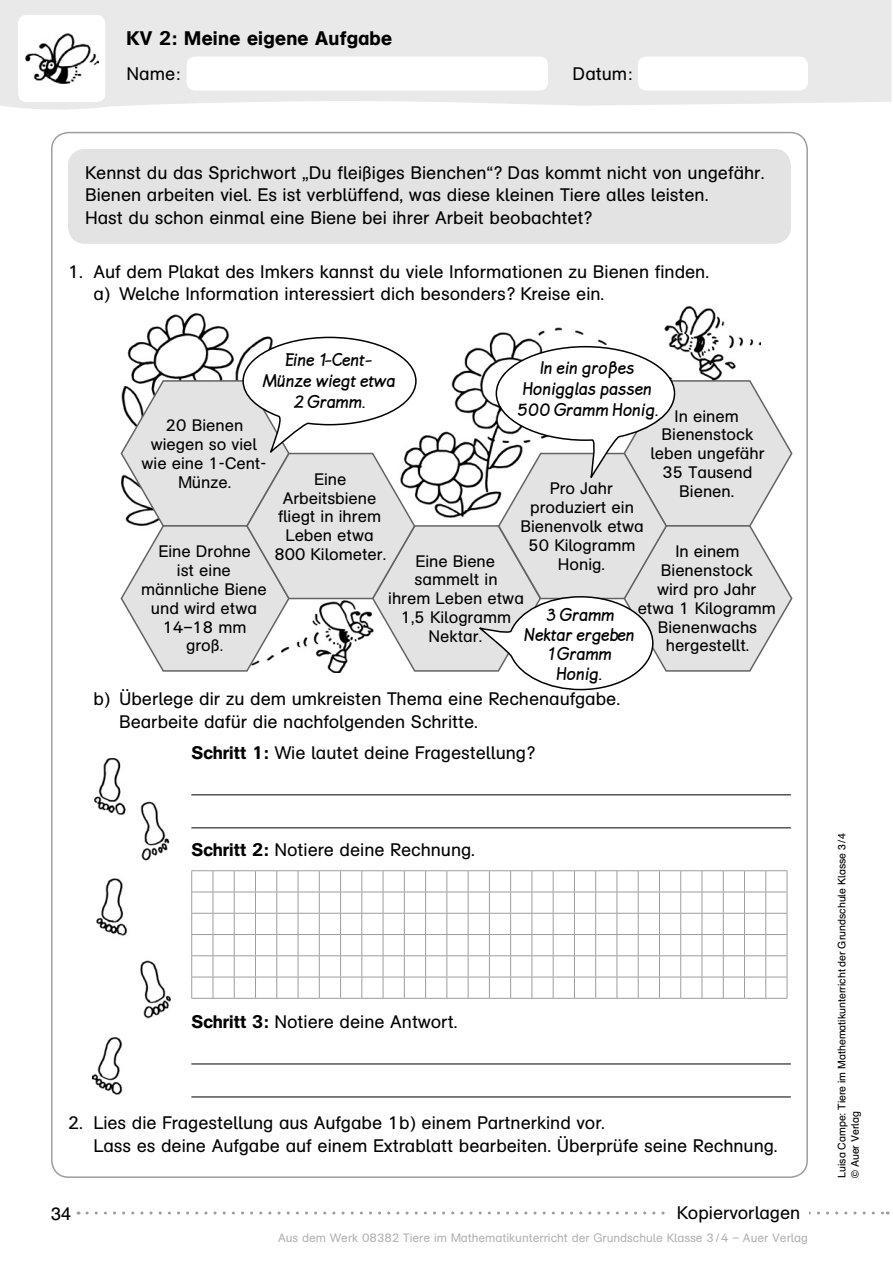
<style>
.page{position:relative;width:893px;height:1263px;background:#fff}
.page>*{position:absolute;margin:0;border:0;box-sizing:border-box;transform-origin:0 0}
.t1{font:700 19.5px/21px "Lemme Script";color:#000;text-align:center}
.t2{font:700 19.5px "GSGBY Mathe 07";letter-spacing:.015em;color:#000}
.t3{font:18px/22.5px "GSGBY Mathe 07";color:#000}
.t4{font:18px "Auer Schulbuch";color:#000}
.t5{font:16.5px/18.9px "GSGBY Mathe 07";color:#000;text-align:center}
.t6{font:12px "GSGBY Mathe 07";color:#b3b2b2}
.t7{font:10.5px/13.5px "Auer Schulbuch";color:#000}
.s1{font-weight:700}
</style>
<div class="page">
<svg style="left:0;top:0;width:891px;height:110px;fill:#e9e9e9"></svg>
<svg style="left:87px;top:1211px;width:801px;height:3px"></svg>
<div style="left:668px;top:1206px;width:141px;height:13px;background:#fff"></div>
<div style="left:18px;top:15px;width:87px;height:87px;background:#fff;border-radius:9px"></div>
<img style="left:25px;top:33px;width:73px;height:51px">
<hr style="left:191px;top:794px;width:600px;height:1px;background:#000">
<hr style="left:191px;top:827px;width:600px;height:1px;background:#000">
<hr style="left:191px;top:1063px;width:600px;height:1px;background:#000">
<hr style="left:191px;top:1096px;width:600px;height:1px;background:#000">
<svg style="left:191px;top:870px;width:597px;height:129px"></svg>
<div style="left:68px;top:149px;width:723px;height:95px;background:#e3e3e3;border-radius:17px"></div>
<div style="left:187px;top:57px;width:361px;height:34px;background:#fff;border-radius:9px"></div>
<div style="left:638px;top:57px;width:170px;height:34px;background:#fff;border-radius:9px"></div>
<img style="left:147px;top:306px;width:585px;height:30px">
<img style="left:92px;top:759px;width:79px;height:335px">
<svg style="left:120px;top:336px;width:673px;height:355px"></svg>
<p class="t2" style="left:126px;top:26px;width:267px">KV 2: Meine eigene Aufgabe</p>
<p class="t3" style="left:126px;top:62px;width:55px">Name:</p>
<p class="t3" style="left:573px;top:62px;width:61px">Datum:</p>
<p class="t3" style="left:85px;top:161px;width:681px">Kennst du das Sprichwort „Du fleißiges Bienchen“? Das kommt nicht von ungefähr.<br>Bienen arbeiten viel. Es ist verblüffend, was diese kleinen Tiere alles leisten.<br>Hast du schon einmal eine Biene bei ihrer Arbeit beobachtet?</p>
<p class="t3" style="left:94px;top:260px;width:617px;text-indent:-26px">1. Auf dem Plakat des Imkers kannst du viele Informationen zu Bienen finden. a) Welche Information interessiert dich besonders? Kreise ein.</p>
<p class="t1" style="left:263px;top:350px;width:134px">Eine 1-Cent-<br>Münze wiegt etwa<br>2 Gramm.</p>
<p class="t1" style="left:516px;top:358px;width:144px">In ein großes<br>Honigglas passen<br>500 Gramm Honig.</p>
<p class="t5" style="left:142px;top:416px;width:125px">20 Bienen wiegen so viel wie eine 1-Cent-<br>Münze.</p>
<p class="t5" style="left:650px;top:406px;width:116px">In einem<br>Bienenstock leben ungefähr<br>35 Tausend<br>Bienen.</p>
<p class="t5" style="left:274px;top:469px;width:113px">Eine<br>Arbeitsbiene fliegt in ihrem<br>Leben etwa<br>800 Kilometer.</p>
<p class="t5" style="left:520px;top:479px;width:125px">Pro Jahr produziert ein<br>Bienenvolk etwa<br>50 Kilogramm<br>Honig.</p>
<p class="t5" style="left:141px;top:542px;width:127px">Eine Drohne<br>ist eine männliche Biene und wird etwa<br>14–18 mm<br>groß.</p>
<p class="t5" style="left:388px;top:551px;width:137px">Eine Biene sammelt in<br>ihrem Leben etwa<br>1,5 Kilogramm<br>Nektar.</p>
<p class="t5" style="left:638px;top:542px;width:140px">In einem<br>Bienenstock<br>wird pro Jahr etwa 1 Kilogramm<br>Bienenwachs hergestellt.</p>
<p class="t1" style="left:525px;top:606px;width:112px;line-height:19.5px">3 Gramm<br>Nektar ergeben<br>1 Gramm<br>Honig.</p>
<p class="t3" style="left:119px;top:688px;width:503px;text-indent:-26px">b) Überlege dir zu dem umkreisten Thema eine Rechenaufgabe.<br>Bearbeite dafür die nachfolgenden Schritte.</p>
<p class="t3" style="left:191px;top:741px;width:345px"><span class="s1">Schritt 1:</span> Wie lautet deine Fragestellung?</p>
<p class="t3" style="left:191px;top:838px;width:285px"><span class="s1">Schritt 2:</span> Notiere deine Rechnung.</p>
<p class="t3" style="left:191px;top:1010px;width:268px"><span class="s1">Schritt 3:</span> Notiere deine Antwort.</p>
<p class="t3" style="left:94px;top:1112px;width:686px;text-indent:-26px">2. Lies die Fragestellung aus Aufgabe 1b) einem Partnerkind vor.<br>Lass es deine Aufgabe auf einem Extrablatt bearbeiten. Überprüfe seine Rechnung.</p>
<p class="t4" style="left:51px;top:1202px;width:22px">34</p>
<p class="t3" style="left:677px;top:1201px;width:125px">Kopiervorlagen</p>
<p class="t6" style="left:278px;top:1230px;width:531px">Aus dem Werk 08382 Tiere im Mathematikunterricht der Grundschule Klasse 3/4 – Auer Verlag</p>
<p class="t7" style="left:835px;top:1178px;width:347px;rotate:-90deg">Luisa Campe: Tiere im Mathematikunterricht der Grundschule Klasse 3/4 © Auer Verlag</p>
</div>
